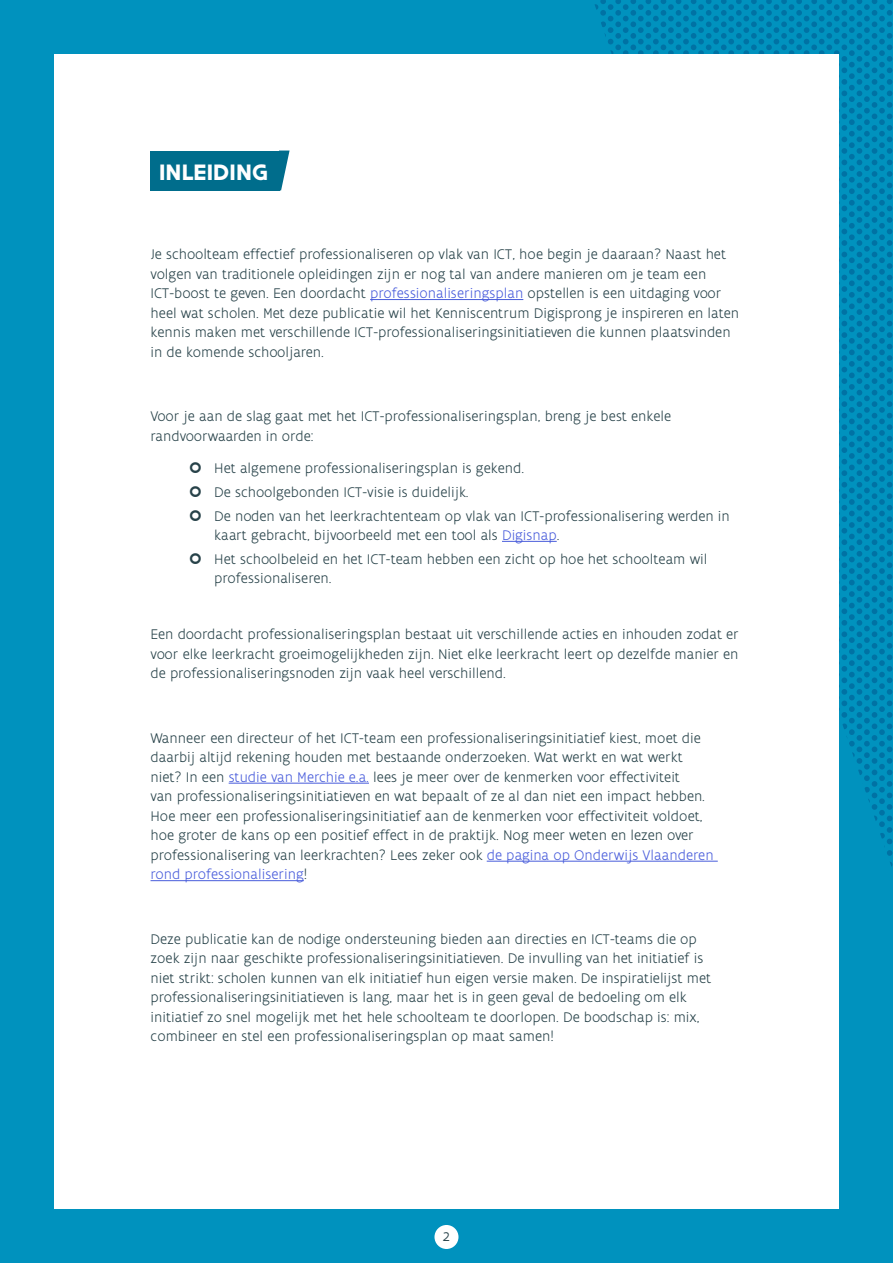
<style>
.page{position:relative;width:893px;height:1263px;background:#0092be}
.page>*{position:absolute;margin:0;border:0;box-sizing:border-box;transform-origin:0 0}
.t1{font:700 24px "Flanders Art Sans";letter-spacing:.005em;color:#fff}
.t2{font:300 15px/19.5px "Flanders Art Sans";color:#274249}
.t3{font:13.5px "Flanders Art Sans";color:#274249}
.s1{color:#485cdb}
</style>
<div class="page">
<svg style="left:595px;top:0;width:298px;height:867px"></svg>
<div style="left:54px;top:54px;width:785px;height:1155px;background:#fff"></div>
<hr style="left:370px;top:299px;width:153px;height:1px;background:#485cdb">
<hr style="left:502px;top:541px;width:55px;height:1px;background:#485cdb">
<hr style="left:229px;top:783px;width:140px;height:1px;background:#485cdb">
<hr style="left:487px;top:861px;width:231px;height:1px;background:#485cdb">
<hr style="left:151px;top:880px;width:153px;height:1px;background:#485cdb">
<div style="left:151px;top:151px;width:119px;height:39px;background:#006d8c"></div>
<div style="left:270px;top:151px;width:10px;height:39px;background:#006d8c"></div>
<svg style="left:280px;top:151px;width:10px;height:39px"></svg>
<div style="left:434px;top:1225px;width:24px;height:24px;background:#fff;border-radius:50%"></div>
<h1 class="t1" style="left:159px;top:156px;width:111px">INLEIDING</h1>
<p class="t2" style="left:151px;top:244px;width:590px">Je schoolteam effectief professionaliseren op vlak van ICT, hoe begin je daaraan? Naast het volgen van traditionele opleidingen zijn er nog tal van andere manieren om je team een ICT-boost te geven. Een doordacht <span class="s1">professionaliseringsplan</span> opstellen is een uitdaging voor heel wat scholen. Met deze publicatie wil het Kenniscentrum Digisprong je inspireren en laten kennis maken met verschillende ICT-professionaliseringsinitiatieven die kunnen plaatsvinden in de komende schooljaren.</p>
<p class="t2" style="left:151px;top:406px;width:522px">Voor je aan de slag gaat met het ICT-professionaliseringsplan, breng je best enkele randvoorwaarden in orde:</p>
<p class="t2" style="left:214px;top:456px;width:517px;line-height:23.7px">Het algemene professionaliseringsplan is gekend.<br>De schoolgebonden ICT-visie is duidelijk.<br>De noden van het leerkrachtenteam op vlak van ICT-professionalisering werden in</p>
<p class="t2" style="left:214px;top:523px;width:495px;line-height:23.7px">kaart gebracht, bijvoorbeeld met een tool als <span class="s1">Digisnap</span>.<br>Het schoolbeleid en het ICT-team hebben een zicht op hoe het schoolteam wil</p>
<p class="t2" style="left:214px;top:568px;width:119px">professionaliseren.</p>
<p class="t2" style="left:151px;top:624px;width:590px;text-align:justify">Een doordacht professionaliseringsplan bestaat uit verschillende acties en inhouden zodat er voor elke leerkracht groeimogelijkheden zijn. Niet elke leerkracht leert op dezelfde manier en de professionaliseringsnoden zijn vaak heel verschillend.</p>
<p class="t2" style="left:151px;top:728px;width:565px">Wanneer een directeur of het ICT-team een professionaliseringsinitiatief kiest, moet die daarbij altijd rekening houden met bestaande onderzoeken. Wat werkt en wat werkt niet? In een <span class="s1">studie van Merchie e.a.</span> lees je meer over de kenmerken voor effectiviteit<br>van professionaliseringsinitiatieven en wat bepaalt of ze al dan niet een impact hebben.<br>Hoe meer een professionaliseringsinitiatief aan de kenmerken voor effectiviteit voldoet, hoe groter de kans op een positief effect in de praktijk. Nog meer weten en lezen over professionalisering van leerkrachten? Lees zeker ook <span class="s1">de pagina op Onderwijs Vlaanderen rond professionalisering</span>!</p>
<p class="t2" style="left:151px;top:929px;width:562px">Deze publicatie kan de nodige ondersteuning bieden aan directies en ICT-teams die op zoek zijn naar geschikte professionaliseringsinitiatieven. De invulling van het initiatief is niet strikt: scholen kunnen van elk initiatief hun eigen versie maken. De inspiratielijst met professionaliseringsinitiatieven is lang, maar het is in geen geval de bedoeling om elk initiatief zo snel mogelijk met het hele schoolteam te doorlopen. De boodschap is: mix, combineer en stel een professionaliseringsplan op maat samen!</p>
<p class="t3" style="left:443px;top:1228px;width:8px">2</p>
</div>
